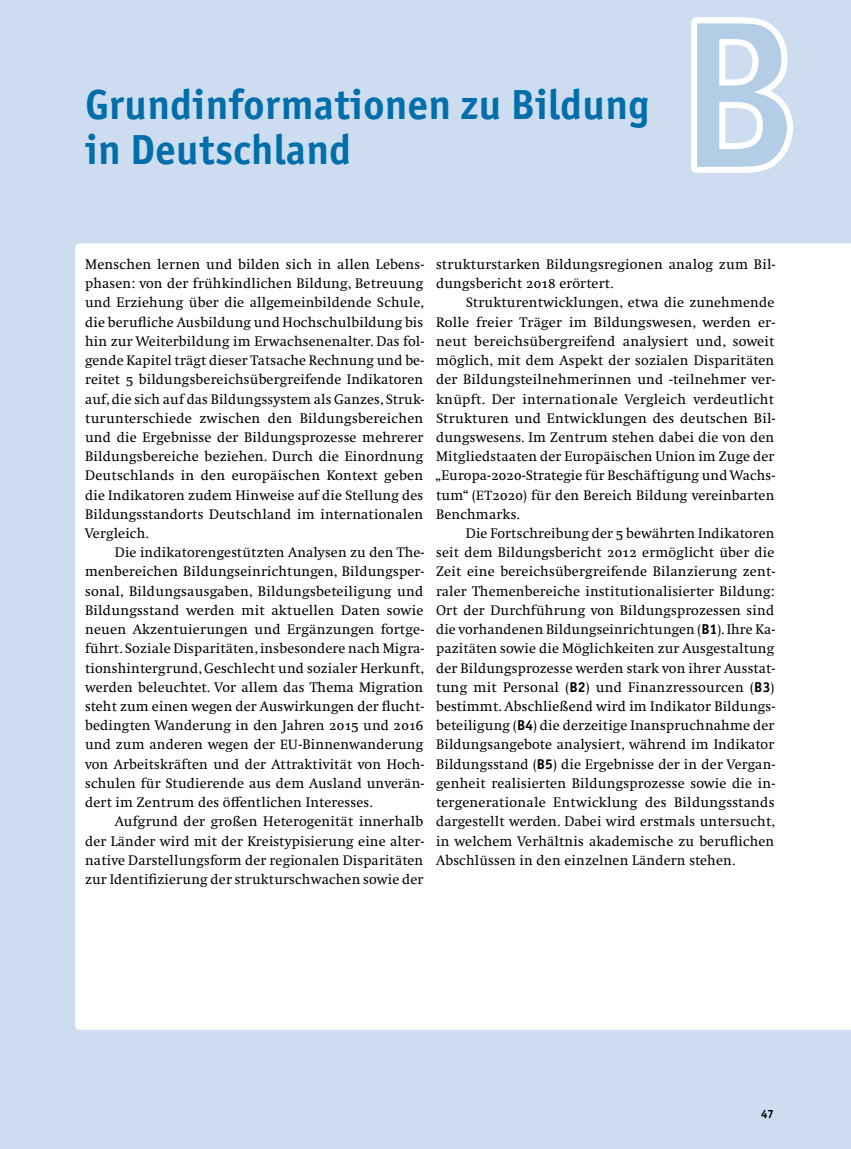
<style>
.page{position:relative;width:851px;height:1149px;background:#fff}
.page>*{position:absolute;margin:0;border:0;box-sizing:border-box;transform-origin:0 0}
.t1{font:700 217.95px "Officina Sans";color:#b4cde7}
.t2{font:700 42px/45px "Officina Sans";letter-spacing:.01em;color:#006eab}
.t3{font:14.25px/19.2px "Swift O";letter-spacing:.01em;color:#000;text-align:justify}
.t4{font:700 12px "Officina Sans";color:#000}
.s1{font-size:13.8px}
.s2{font-family:"Officina Sans";font-weight:700}
</style>
<div class="page">
<div style="left:0;top:0;width:850px;height:1148px;background:#cdddef"></div>
<div style="left:75px;top:243px;width:775px;height:786px;background:#fff"></div>
<svg style="left:691px;top:17px;width:102px;height:156px"></svg>
<h1 class="t2" style="left:85px;top:81px;width:565px">Grundinformationen zu Bildung in Deutschland</h1>
<h1 class="t1" style="left:675px;top:-40px;width:127px">B</h1>
<p class="t3" style="left:85px;top:255px;width:340px">Menschen lernen und bilden sich in allen Lebens&shy;phasen: von der frühkindlichen Bildung, Betreuung und Erziehung über die allgemeinbildende Schule, die berufliche Ausbildung und Hochschulbildung bis hin zur Weiterbildung im Erwachsenenalter. Das fol&shy;gende Kapitel trägt dieser Tatsache Rechnung und be&shy;reitet 5 bildungsbereichsübergreifende Indikatoren auf, die sich auf das Bildungssystem als Ganzes, Struk&shy;turunterschiede zwischen den Bildungsbereichen und die Ergebnisse der Bildungsprozesse mehrerer Bildungsbereiche beziehen. Durch die Einordnung Deutschlands in den europäischen Kontext geben die Indikatoren zudem Hinweise auf die Stellung des Bildungsstandorts Deutschland im internationalen Vergleich.</p>
<p class="t3" style="left:85px;top:543px;width:340px;text-indent:30px">Die indikatorengestützten Analysen zu den The&shy;menbereichen Bildungseinrichtungen, Bildungsper&shy;sonal, Bildungsausgaben, Bildungsbeteiligung und Bildungsstand werden mit aktuellen Daten sowie neuen Akzentuierungen und Ergänzungen fortge&shy;führt. Soziale Disparitäten, insbesondere nach Migra&shy;tionshintergrund, Geschlecht und sozialer Herkunft, werden beleuchtet. Vor allem das Thema Migration steht zum einen wegen der Auswirkungen der flucht&shy;bedingten Wanderung in den Jahren 2015 und 2016 und zum anderen wegen der <span class="s1">EU</span>-Binnenwanderung von Arbeitskräften und der Attraktivität von Hoch&shy;schulen für Studierende aus dem Ausland unverän&shy;dert im Zentrum des öffentlichen Interesses.</p>
<p class="t3" style="left:85px;top:812px;width:340px;text-indent:30px">Aufgrund der großen Heterogenität innerhalb der Länder wird mit der Kreistypisierung eine alter&shy;native Darstellungsform der regionalen Disparitäten zur Identifizierung der strukturschwachen sowie der</p>
<p class="t3" style="left:436px;top:255px;width:340px">strukturstarken Bildungsregionen analog zum Bil&shy;dungsbericht 2018 erörtert.</p>
<p class="t3" style="left:436px;top:293px;width:340px;text-indent:30px">Strukturentwicklungen, etwa die zunehmende Rolle freier Träger im Bildungswesen, werden er&shy;neut bereichsübergreifend analysiert und, soweit möglich, mit dem Aspekt der sozialen Disparitäten der Bildungsteilnehmerinnen und -teilnehmer ver&shy;knüpft. Der internationale Vergleich verdeutlicht Strukturen und Entwicklungen des deutschen Bil&shy;dungswesens. Im Zentrum stehen dabei die von den Mitgliedstaaten der Europäischen Union im Zuge der „Europa-2020-Strategie für Beschäftigung und Wachs&shy;tum“ (<span class="s1">ET</span>2020) für den Bereich Bildung vereinbarten Benchmarks.</p>
<p class="t3" style="left:436px;top:524px;width:340px;text-indent:30px">Die Fortschreibung der 5 bewährten Indikatoren seit dem Bildungsbericht 2012 ermöglicht über die Zeit eine bereichsübergreifende Bilanzierung zent&shy;raler Themenbereiche institutionalisierter Bildung:<br>Ort der Durchführung von Bildungsprozessen sind die vorhandenen Bildungseinrichtungen (<span class="s2">B1</span>). Ihre Ka&shy;pazitäten sowie die Möglichkeiten zur Ausgestaltung der Bildungsprozesse werden stark von ihrer Ausstat&shy;tung mit Personal (<span class="s2">B2</span>) und Finanzressourcen (<span class="s2">B3</span>) bestimmt. Abschließend wird im Indikator Bildungs&shy;beteiligung (<span class="s2">B4</span>) die derzeitige Inanspruchnahme der Bildungsangebote analysiert, während im Indikator Bildungsstand (<span class="s2">B5</span>) die Ergebnisse der in der Vergan&shy;genheit realisierten Bildungsprozesse sowie die in&shy;tergenerationale Entwicklung des Bildungsstands dargestellt werden. Dabei wird erstmals untersucht, in welchem Verhältnis akademische zu beruflichen Abschlüssen in den einzelnen Ländern stehen.</p>
<p class="t4" style="left:761px;top:1105px;width:14px">47</p>
</div>
